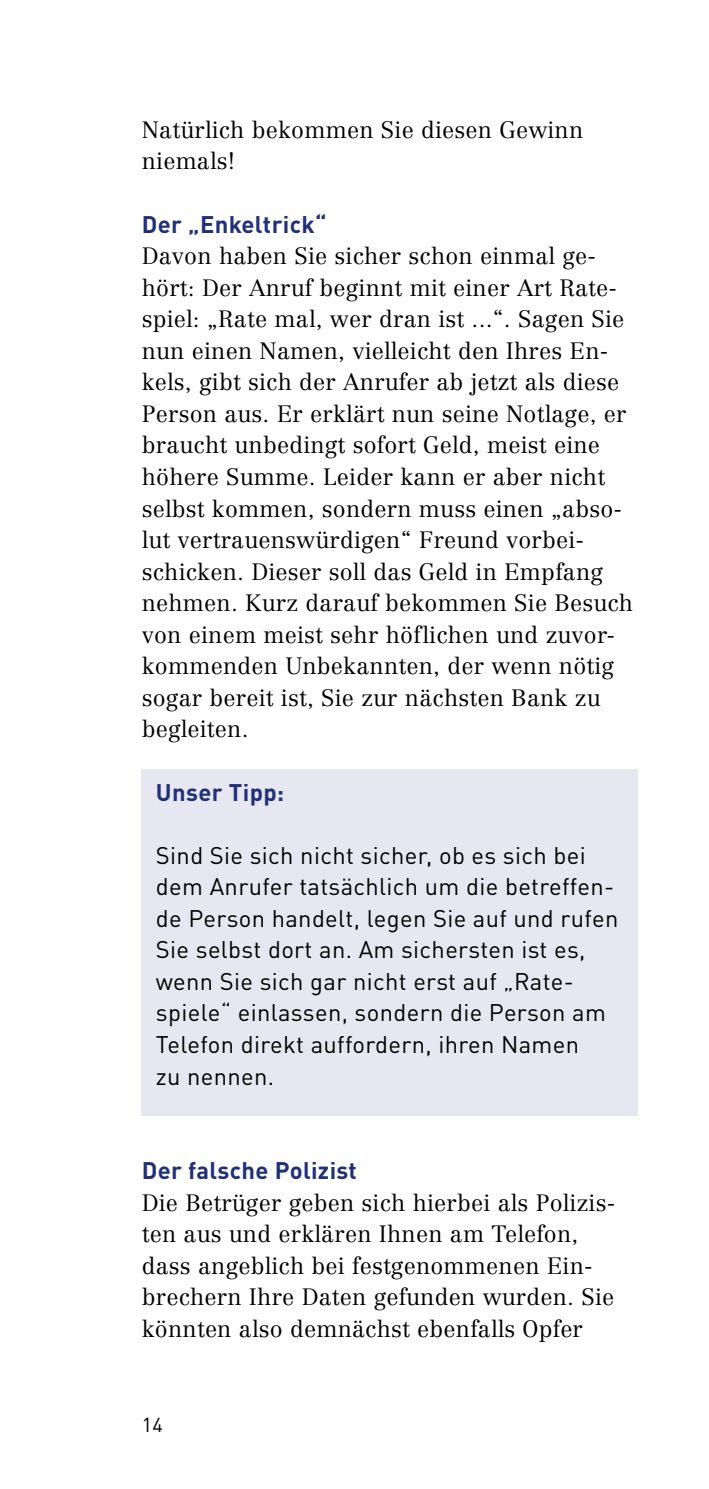
<style>
.page{position:relative;width:709px;height:1489px;background:#fff}
.page>*{position:absolute;margin:0;border:0;box-sizing:border-box;transform-origin:0 0}
.t1{font:23.75px/31.5px "DIN Pro";letter-spacing:.015em;color:#000}
.t2{font:700 23.75px "DIN Pro";letter-spacing:.015em;color:#213178}
.t3{font:300 23.25px/31.5px "Centennial LT Pro";letter-spacing:.01em;color:#000}
.t4{font:20px "DIN Pro";color:#000}
</style>
<div class="page">
<div style="left:142px;top:769px;width:496px;height:63px;background:#e7e7f1"></div>
<div style="left:142px;top:832px;width:496px;height:252px;background:#e7e7f1"></div>
<div style="left:142px;top:1084px;width:496px;height:31px;background:#e7e7f1"></div>
<p class="t3" style="left:142px;top:114px;width:443px">Natürlich bekommen Sie diesen Gewinn niemals!</p>
<p class="t2" style="left:142px;top:204px;width:186px">Der „Enkeltrick“</p>
<p class="t3" style="left:142px;top:240px;width:493px">Davon haben Sie sicher schon einmal ge&shy;hört: Der Anruf beginnt mit einer Art Rate&shy;spiel: „Rate mal, wer dran ist ...“. Sagen Sie nun einen Namen, vielleicht den Ihres En&shy;kels, gibt sich der Anrufer ab jetzt als diese Person aus. Er erklärt nun seine Notlage, er braucht unbedingt sofort Geld, meist eine höhere Summe. Leider kann er aber nicht selbst kommen, sondern muss einen „abso&shy;lut vertrauenswürdigen“ Freund vorbei&shy;schicken. Dieser soll das Geld in Empfang nehmen. Kurz darauf bekommen Sie Besuch von einem meist sehr höflichen und zuvor&shy;kommenden Unbekannten, der wenn nötig sogar bereit ist, Sie zur nächsten Bank zu begleiten.</p>
<p class="t2" style="left:156px;top:772px;width:130px">Unser Tipp:</p>
<p class="t1" style="left:156px;top:836px;width:464px">Sind Sie sich nicht sicher, ob es sich bei dem Anrufer tatsächlich um die betreffen&shy;de Person handelt, legen Sie auf und rufen Sie selbst dort an. Am sichersten ist es, wenn Sie sich gar nicht erst auf „Rate&shy;spiele“ einlassen, sondern die Person am Telefon direkt auffordern, ihren Namen<br>zu nennen.</p>
<p class="t2" style="left:142px;top:1150px;width:217px">Der falsche Polizist</p>
<p class="t3" style="left:142px;top:1186px;width:475px">Die Betrüger geben sich hierbei als Polizis&shy;ten aus und erklären Ihnen am Telefon, dass angeblich bei festgenommenen Ein&shy;brechern Ihre Daten gefunden wurden. Sie könnten also demnächst ebenfalls Opfer</p>
<p class="t4" style="left:142px;top:1408px;width:23px">14</p>
</div>
